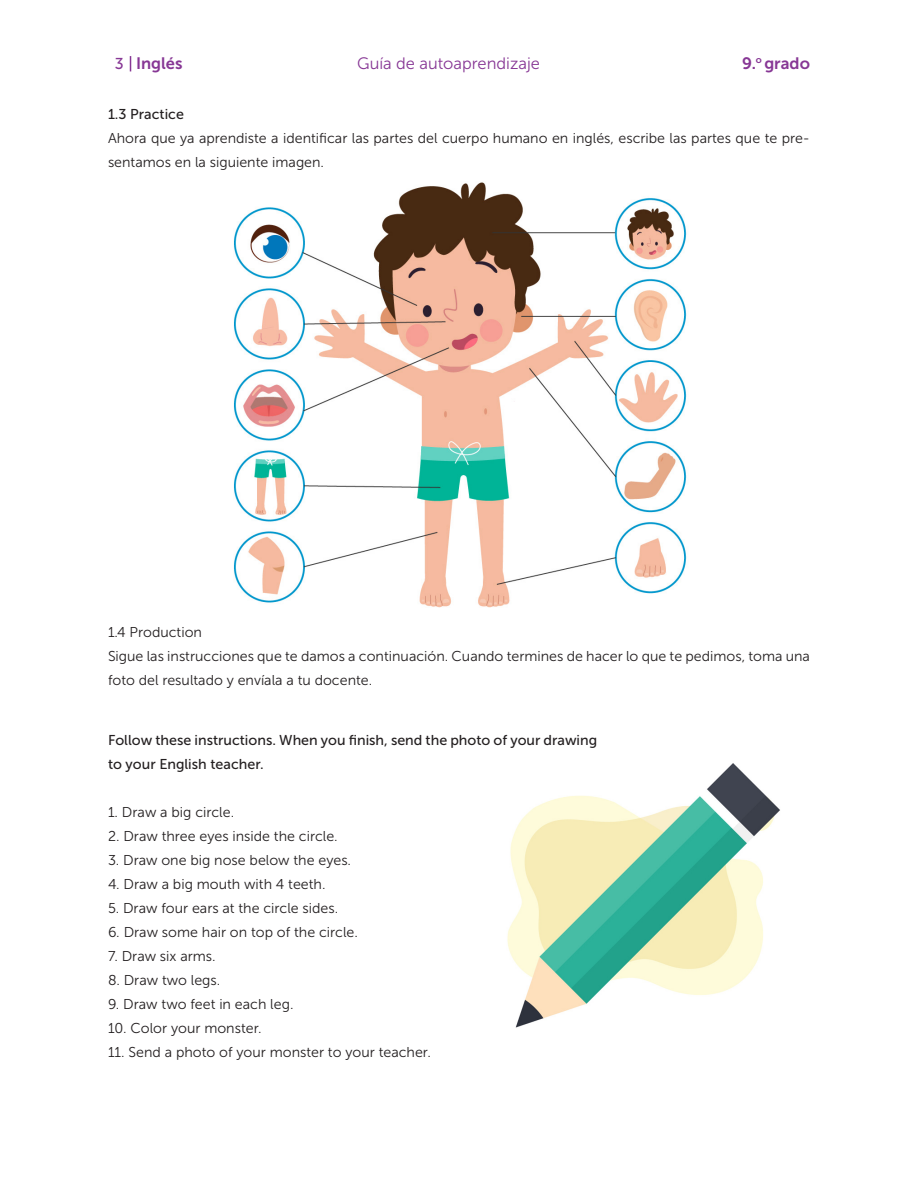
<style>
.page{position:relative;width:918px;height:1188px;background:#fff}
.page>*{position:absolute;margin:0;border:0;box-sizing:border-box;transform-origin:0 0}
.t1{font:16.5px "Museo Sans 300";color:#873795}
.t2{font:16.5px "Museo Sans 700";color:#873795}
.TEXTO_CONTENIDO{font:14.25px/24px "Museo Sans 300";color:#231f20}
.TEXTO_BOLD{font:14.25px/24px "Museo Sans 500";color:#231f20}
.s1{font-family:"Museo Sans 500";font-size:15.75px}
</style>
<div class="page">
<svg style="left:130px;top:56px;width:1px;height:15px"></svg>
<img style="left:507px;top:763px;width:273px;height:265px">
<img style="left:234px;top:182px;width:453px;height:426px">
<p class="t2" style="left:115px;top:54px;width:69px"><span class="s1">3</span> Inglés</p>
<p class="t1" style="left:357px;top:54px;width:184px">Guía de autoaprendizaje</p>
<p class="t2" style="left:742px;top:54px;width:69px">9.<sup>o</sup> grado</p>
<p class="TEXTO_BOLD" style="left:108px;top:102px;width:77px">1.3 Practice</p>
<p class="TEXTO_CONTENIDO" style="left:108px;top:126px;width:704px">Ahora que ya aprendiste a identificar las partes del cuerpo humano en inglés, escribe las partes que te pre&shy;sentamos en la siguiente imagen.</p>
<p class="TEXTO_CONTENIDO" style="left:108px;top:620px;width:95px">1.4 Production</p>
<p class="TEXTO_CONTENIDO" style="left:108px;top:644px;width:704px">Sigue las instrucciones que te damos a continuación. Cuando termines de hacer lo que te pedimos, toma una foto del resultado y envíala a tu docente.</p>
<p class="TEXTO_BOLD" style="left:108px;top:728px;width:491px">Follow these instructions. When you finish, send the photo of your drawing to your English teacher.</p>
<p class="TEXTO_CONTENIDO" style="left:108px;top:800px;width:128px">1. Draw a big circle.</p>
<p class="TEXTO_CONTENIDO" style="left:108px;top:824px;width:231px">2. Draw three eyes inside the circle.</p>
<p class="TEXTO_CONTENIDO" style="left:108px;top:848px;width:245px">3. Draw one big nose below the eyes.</p>
<p class="TEXTO_CONTENIDO" style="left:108px;top:872px;width:219px">4. Draw a big mouth with 4 teeth.</p>
<p class="TEXTO_CONTENIDO" style="left:108px;top:896px;width:232px">5. Draw four ears at the circle sides.</p>
<p class="TEXTO_CONTENIDO" style="left:108px;top:920px;width:251px">6. Draw some hair on top of the circle.</p>
<p class="TEXTO_CONTENIDO" style="left:108px;top:944px;width:109px">7. Draw six arms.</p>
<p class="TEXTO_CONTENIDO" style="left:108px;top:968px;width:114px">8. Draw two legs.</p>
<p class="TEXTO_CONTENIDO" style="left:108px;top:992px;width:187px">9. Draw two feet in each leg.</p>
<p class="TEXTO_CONTENIDO" style="left:108px;top:1016px;width:155px">10. Color your monster.</p>
<p class="TEXTO_CONTENIDO" style="left:108px;top:1040px;width:325px">11. Send a photo of your monster to your teacher.</p>
</div>
